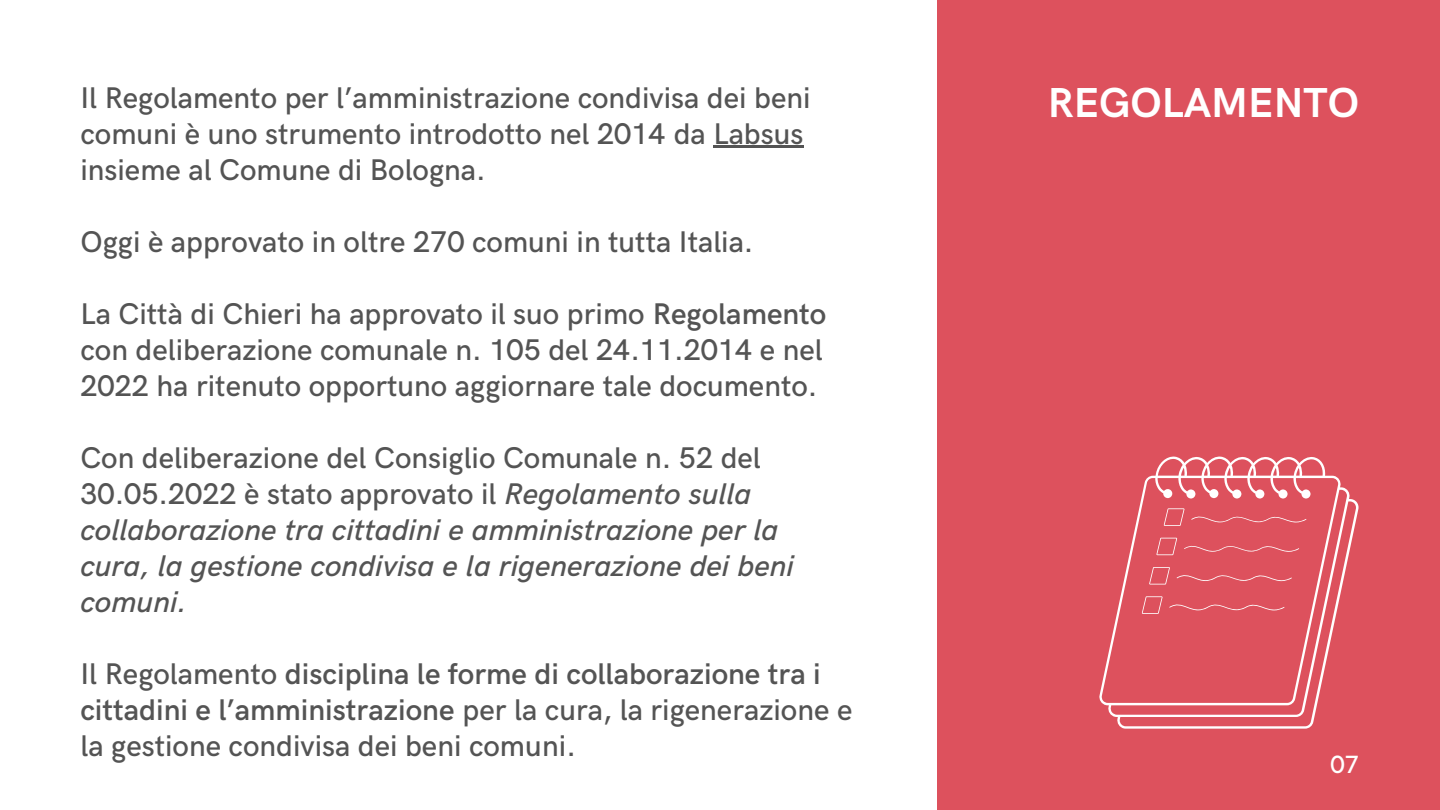
<style>
.page{position:relative;width:1440px;height:810px;background:#fff}
.page>*{position:absolute;margin:0;border:0;box-sizing:border-box;transform-origin:0 0}
.t1{font:700 42px "HK Grotesk";color:#fff}
.t2{font:500 30px/36px "HK Grotesk";color:#545454}
.t3{font:italic 500 30px/36px "HK Grotesk";color:#545454}
.t4{font:500 25px "HK Grotesk";color:#fff}
.s1{font-weight:600}
.s2{font-style:normal}
</style>
<div class="page">
<div style="left:938px;top:0;width:502px;height:810px;background:#dd515d"></div>
<hr style="left:713px;top:146px;width:91px;height:2px;background:#545454">
<svg style="left:1099px;top:456px;width:260px;height:273px"></svg>
<p class="t2" style="left:80px;top:81px;width:732px">Il Regolamento per l’amministrazione condivisa dei beni comuni è uno strumento introdotto nel 2014 da Labsus insieme al Comune di Bologna.</p>
<p class="t2" style="left:80px;top:225px;width:675px">Oggi è approvato in oltre 270 comuni in tutta Italia.</p>
<p class="t2" style="left:80px;top:297px;width:747px;text-align:justify">La Città di Chieri ha approvato il suo primo <span class="s1">Regolamento </span>con deliberazione comunale n. 105 del 24.11.2014 e nel 2022 ha ritenuto opportuno aggiornare tale documento.</p>
<p class="t3" style="left:80px;top:441px;width:715px"><span class="s2">Con deliberazione del Consiglio Comunale n. 52 del 30.05.2022 è stato approvato il</span> Regolamento sulla collaborazione tra cittadini e amministrazione per la cura, la gestione condivisa e la rigenerazione dei beni comuni.</p>
<p class="t2" style="left:80px;top:657px;width:773px">Il Regolamento <span class="s1">disciplina le forme di collaborazione tra i cittadini e l’amministrazione</span> per la cura, la rigenerazione e la gestione condivisa dei beni comuni.</p>
<h1 class="t1" style="left:1048px;top:79px;width:313px">REGOLAMENTO</h1>
<p class="t4" style="left:1330px;top:750px;width:30px">07</p>
</div>
